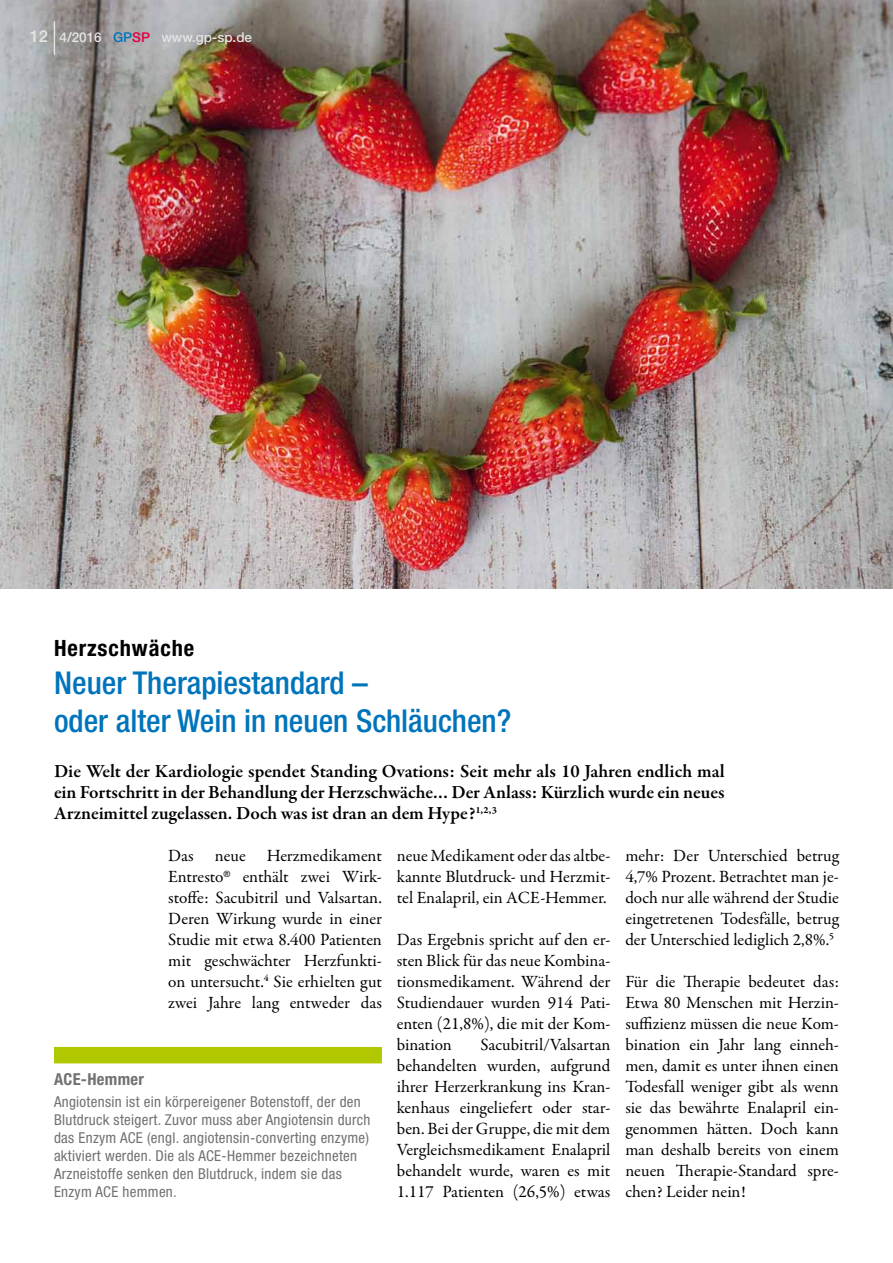
<style>
.page{position:relative;width:893px;height:1263px;background:#fff}
.page>*{position:absolute;margin:0;border:0;box-sizing:border-box;transform-origin:0 0}
.t1{font:500 condensed 31.5px/37.8px "Helvetica Neue LT Std";color:#0074bb}
.t2{font:700 condensed 22.5px "Helvetica Neue LT";color:#000}
.t3{font:600 18.75px/21px "Garamond Premr Pro";color:#000;text-align:justify}
.t4{font:17.25px/21px "Garamond Premr Pro";letter-spacing:-.005em;color:#000;text-align:justify}
.t5{font:700 condensed 16.5px "Helvetica Neue LT";color:#707172}
.t6{font:condensed 15px/18px "Helvetica Neue LT";letter-spacing:.02em;color:#707172}
.t7{font:500 13.5px "Helvetica Neue LT";color:#e3e4e4}
.s1{font-size:16.5px}
.s2{color:#0074bb}
.s3{color:#e30045}
</style>
<div class="page">
<img style="left:0;top:0;width:893px;height:588px">
<div style="left:54px;top:1047px;width:328px;height:16px;background:#b1c800"></div>
<hr style="left:54px;top:21px;width:1px;height:34px;background:#e3e4e4">
<p class="t7" style="left:30px;top:29px;width:224px"><span class="s1">12</span> 4/2016 <span class="s2">GP</span><span class="s3">SP</span> www.gp-sp.de</p>
<h2 class="t2" style="left:54px;top:635px;width:142px">Herzschwäche</h2>
<h1 class="t1" style="left:54px;top:664px;width:459px">Neuer Therapiestandard –<br>oder alter Wein in neuen Schläuchen?</h1>
<p class="t3" style="left:54px;top:761px;width:672px">Die Welt der Kardiologie spendet Standing Ovations: Seit mehr als 10 Jahren endlich mal ein Fortschritt in der Behandlung der Herzschwäche… Der Anlass: Kürzlich wurde ein neues Arzneimittel zugelassen. Doch was ist dran an dem Hype?<sup>1,2,3</sup></p>
<p class="t4" style="left:168px;top:845px;width:215px">Das neue Herzmedikament Entresto<sup>®</sup> enthält zwei Wirk&shy;stoffe: Sacubitril und Valsartan.<br>Deren Wirkung wurde in einer Studie mit etwa 8.400 Patienten mit geschwächter Herzfunkti&shy;on untersucht.<sup>4</sup> Sie erhielten gut zwei Jahre lang entweder das</p>
<p class="t4" style="left:397px;top:845px;width:215px">neue Medikament oder das altbe&shy;kannte Blutdruck- und Herzmit&shy;tel Enalapril, ein ACE-Hemmer.</p>
<p class="t4" style="left:397px;top:929px;width:215px">Das Ergebnis spricht auf den er&shy;sten Blick für das neue Kombina&shy;tionsmedikament. Während der Studiendauer wurden 914 Pati&shy;enten (21,8%), die mit der Kom&shy;bination</p>
<p class="t4" style="left:397px;top:1034px;width:215px;text-indent:84px">Sacubitril/Valsartan behandelten wurden, aufgrund ihrer Herzerkrankung ins Kran&shy;kenhaus eingeliefert oder star&shy;ben. Bei der Gruppe, die mit dem Vergleichsmedikament Enalapril behandelt wurde, waren es mit 1.117 Patienten (26,5%) etwas</p>
<p class="t5" style="left:54px;top:1069px;width:92px">ACE-Hemmer</p>
<p class="t6" style="left:54px;top:1092px;width:318px">Angiotensin ist ein körpereigener Botenstoff, der den Blutdruck steigert. Zuvor muss aber Angiotensin durch das Enzym ACE (engl. angiotensin-converting enzyme) aktiviert werden. Die als ACE-Hemmer bezeichneten Arzneistoffe senken den Blutdruck, indem sie das Enzym ACE hemmen.</p>
<p class="t4" style="left:625px;top:845px;width:215px">mehr: Der Unterschied betrug 4,7% Prozent. Betrachtet man je&shy;doch nur alle während der Studie eingetretenen Todesfälle, betrug der Unterschied lediglich 2,8%.<sup>5</sup></p>
<p class="t4" style="left:625px;top:971px;width:215px">Für die Therapie bedeutet das:<br>Etwa 80 Menschen mit Herzin&shy;suffizienz müssen die neue Kom&shy;bination ein Jahr lang einneh&shy;men, damit es unter ihnen einen Todesfall weniger gibt als wenn sie das bewährte Enalapril ein&shy;genommen hätten. Doch kann man deshalb bereits von einem neuen Therapie-Standard spre&shy;chen? Leider nein!</p>
</div>
